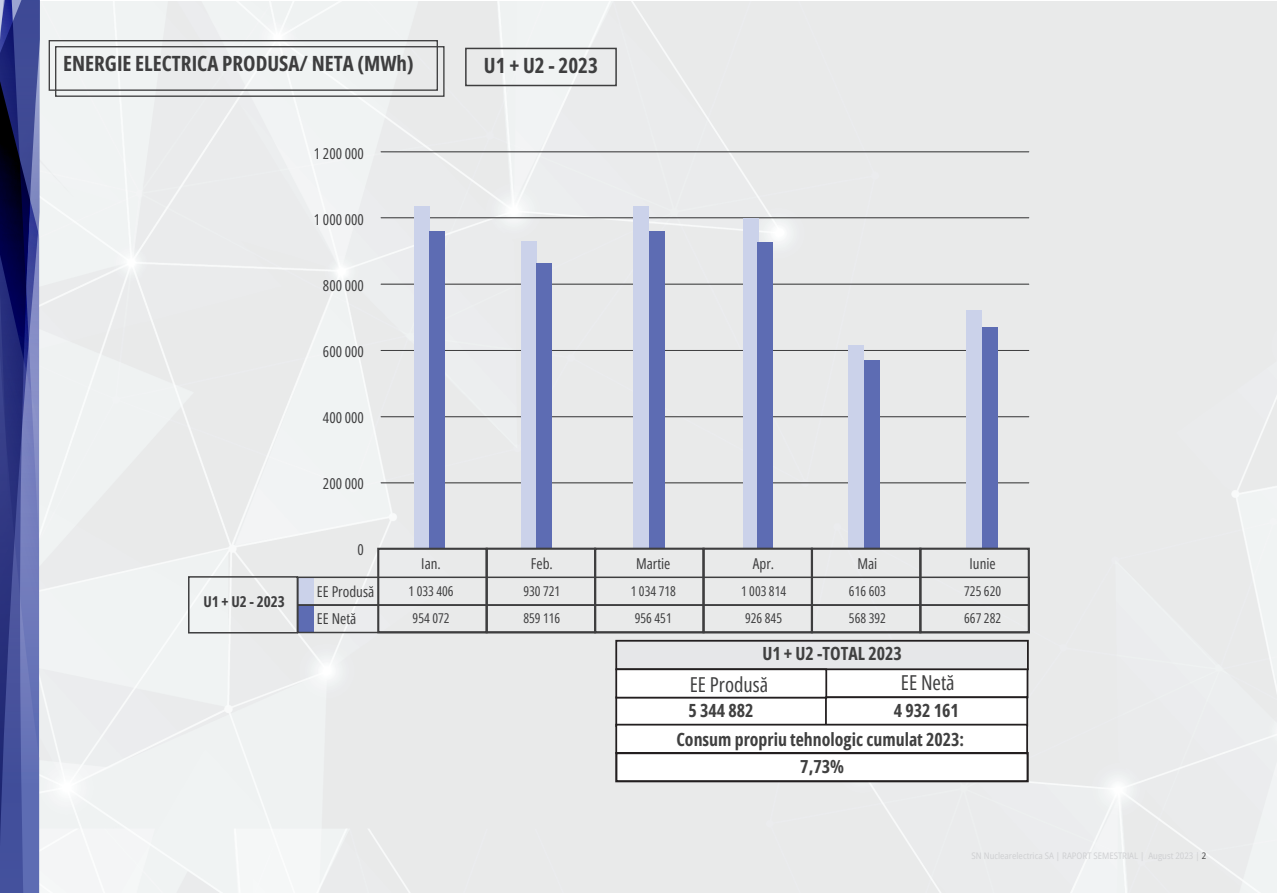
<style>
.page{position:relative;width:1277px;height:893px;background:#fff}
.page>*{position:absolute;margin:0;border:0;box-sizing:border-box;transform-origin:0 0}
.t1{font:700 21px "Open Sans Condensed";color:#3e3e3f}
.t2{font:20.55px "Open Sans Condensed";color:#3e3e3f}
.t3{font:700 18.15px "Open Sans Condensed";color:#404040}
.t4{font:700 18px "Open Sans Condensed";color:#404040}
.t5{font:15px/27px "Open Sans Condensed";color:#3e3e3f}
.t6{font:700 15px "Open Sans Condensed";color:#3e3e3f}
.t7{font:13.5px/27px "Open Sans Condensed";color:#3e3e3f;text-align:center}
</style>
<div class="page">
<img style="left:39px;top:1px;width:1238px;height:892px">
<hr style="left:381px;top:483px;width:648px;height:1px;background:#3e3e3f">
<hr style="left:381px;top:416px;width:648px;height:1px;background:#3e3e3f">
<hr style="left:381px;top:350px;width:648px;height:1px;background:#3e3e3f">
<hr style="left:381px;top:284px;width:648px;height:1px;background:#3e3e3f">
<hr style="left:381px;top:218px;width:648px;height:1px;background:#3e3e3f">
<div style="left:414px;top:207px;width:16px;height:341px;background:#cbd2ea"></div>
<div style="left:430px;top:232px;width:15px;height:316px;background:#5d6cb3"></div>
<div style="left:521px;top:241px;width:16px;height:307px;background:#cbd2ea"></div>
<div style="left:536px;top:264px;width:16px;height:284px;background:#5d6cb3"></div>
<div style="left:633px;top:207px;width:16px;height:341px;background:#cbd2ea"></div>
<div style="left:649px;top:232px;width:15px;height:316px;background:#5d6cb3"></div>
<div style="left:743px;top:218px;width:15px;height:330px;background:#cbd2ea"></div>
<div style="left:757px;top:243px;width:16px;height:305px;background:#5d6cb3"></div>
<div style="left:848px;top:345px;width:16px;height:203px;background:#cbd2ea"></div>
<div style="left:864px;top:360px;width:15px;height:188px;background:#5d6cb3"></div>
<div style="left:966px;top:310px;width:16px;height:238px;background:#cbd2ea"></div>
<div style="left:982px;top:328px;width:15px;height:220px;background:#5d6cb3"></div>
<div style="left:615px;top:696px;width:212px;height:31px;background:#fff"></div>
<div style="left:824px;top:668px;width:204px;height:30px;background:#fff"></div>
<div style="left:825px;top:696px;width:203px;height:30px;background:#fff;border:2px solid #231f20"></div>
<div style="left:298px;top:605px;width:16px;height:28px;background:#5d6cb3"></div>
<div style="left:298px;top:577px;width:16px;height:28px;background:#cbd2ea"></div>
<div style="left:615px;top:640px;width:414px;height:30px;background:#e6e7e9;border:2px solid #231f20"></div>
<div style="left:615px;top:724px;width:413px;height:30px;background:#fff;border:2px solid #231f20"></div>
<div style="left:616px;top:669px;width:210px;height:29px;background:#fff"></div>
<div style="left:615px;top:668px;width:212px;height:30px;border:2px solid #231f20"></div>
<div style="left:297px;top:577px;width:733px;height:29px;border:2px solid #3e3e3f"></div>
<div style="left:297px;top:604px;width:733px;height:29px;border:2px solid #3e3e3f"></div>
<hr style="left:381px;top:152px;width:648px;height:1px;background:#3e3e3f">
<div style="left:377px;top:548px;width:111px;height:85px;border:2px solid #3e3e3f"></div>
<div style="left:486px;top:548px;width:110px;height:85px;border:2px solid #3e3e3f"></div>
<div style="left:594px;top:548px;width:110px;height:85px;border:2px solid #3e3e3f"></div>
<div style="left:702px;top:548px;width:111px;height:85px;border:2px solid #3e3e3f"></div>
<div style="left:811px;top:548px;width:110px;height:85px;border:2px solid #3e3e3f"></div>
<div style="left:919px;top:548px;width:111px;height:85px;border:2px solid #3e3e3f"></div>
<div style="left:188px;top:576px;width:110px;height:57px;border:2px solid #3e3e3f"></div>
<div style="left:49px;top:40px;width:389px;height:51px;border:1px solid #3e3e3f"></div>
<div style="left:55px;top:46px;width:389px;height:51px;border:1px solid #3e3e3f"></div>
<svg style="left:0;top:0;width:39px;height:893px;background:#414a8f"></svg>
<div style="left:615px;top:752px;width:414px;height:30px;background:#fff;border:2px solid #231f20"></div>
<div style="left:465px;top:48px;width:152px;height:38px;border:2px solid #3e3e3f"></div>
<h1 class="t1" style="left:63px;top:49px;width:352px">ENERGIE ELECTRICA PRODUSA/ NETA (MWh)</h1>
<p class="t5" style="left:314px;top:139px;width:52px">1 200 000</p>
<p class="t5" style="left:314px;top:205px;width:52px">1 000 000</p>
<p class="t5" style="left:323px;top:271px;width:43px">800 000</p>
<p class="t5" style="left:323px;top:337px;width:43px">600 000</p>
<p class="t5" style="left:323px;top:403px;width:43px">400 000</p>
<p class="t5" style="left:323px;top:469px;width:43px">200 000</p>
<p class="t6" style="left:203px;top:591px;width:83px">U1 + U2 - 2023</p>
<p class="t5" style="left:358px;top:535px;width:8px">0</p>
<p class="t5" style="left:317px;top:578px;width:59px">EE Produsă<br>EE Netă</p>
<p class="t5" style="left:421px;top:550px;width:21px">Ian.</p>
<p class="t7" style="left:408px;top:577px;width:47px">1 033 406<br>954 072</p>
<h1 class="t1" style="left:484px;top:50px;width:116px">U1 + U2 - 2023</h1>
<p class="t5" style="left:531px;top:550px;width:24px">Feb.</p>
<p class="t7" style="left:523px;top:577px;width:38px;text-align:left">930 721<br>859 116</p>
<p class="t5" style="left:636px;top:550px;width:36px">Martie</p>
<p class="t7" style="left:631px;top:577px;width:47px">1 034 718<br>956 451</p>
<p class="t5" style="left:753px;top:550px;width:23px">Apr.</p>
<p class="t7" style="left:741px;top:577px;width:47px">1 003 814<br>926 845</p>
<p class="t5" style="left:857px;top:550px;width:21px">Mai</p>
<p class="t7" style="left:849px;top:577px;width:38px;text-align:left">616 603<br>568 392</p>
<p class="t3" style="left:762px;top:641px;width:141px">U1 + U2 -TOTAL 2023</p>
<h2 class="t2" style="left:690px;top:670px;width:80px">EE Produsă</h2>
<h2 class="t2" style="left:901px;top:669px;width:55px">EE Netă</h2>
<p class="t5" style="left:969px;top:550px;width:28px">Iunie</p>
<p class="t7" style="left:964px;top:577px;width:38px;text-align:left">725 620<br>667 282</p>
<p class="t3" style="left:689px;top:698px;width:66px">5 344 882</p>
<p class="t3" style="left:894px;top:698px;width:67px">4 932 161</p>
<p class="t3" style="left:676px;top:727px;width:289px">Consum propriu tehnologic cumulat 2023:</p>
<p class="t4" style="left:800px;top:754px;width:45px">7,73%</p>
</div>
